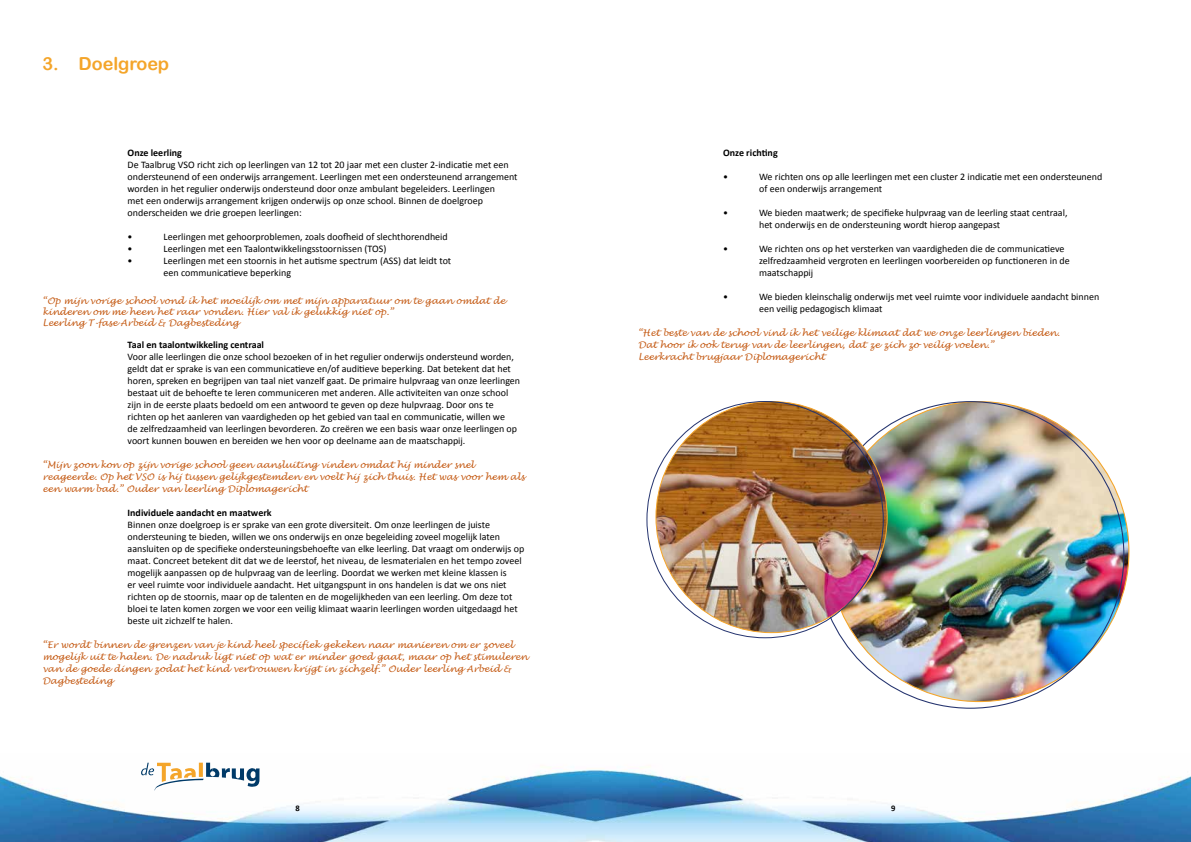
<style>
.page{position:relative;width:1191px;height:842px;background:#fff}
.page>*{position:absolute;margin:0;border:0;box-sizing:border-box;transform-origin:0 0}
.t1{font:18px "Arial Rounded MT Bold";color:#f4a52a}
.t2{font:10px/12px "Calibri";color:#000}
.t3{font:700 10px "Calibri";color:#000}
.t4{font:italic 9px/12px "Lucida Handwriting";color:#c45912}
.t5{font:700 8.5px "Calibri";color:#000}
</style>
<div class="page">
<img style="left:0;top:762px;width:1191px;height:80px">
<svg style="left:141px;top:763px;width:118px;height:28px"></svg>
<img style="left:829px;top:402px;width:299px;height:299px;border-radius:150px">
<img style="left:656px;top:401px;width:231px;height:232px;border-radius:116px">
<h1 class="t1" style="left:43px;top:53px;width:128px">3. Doelgroep</h1>
<p class="t3" style="left:128px;top:146px;width:56px">Onze leerling</p>
<p class="t2" style="left:128px;top:159px;width:391px">De Taalbrug VSO richt zich op leerlingen van 12 tot 20 jaar met een cluster 2-indicatie met een ondersteunend of een onderwijs arrangement. Leerlingen met een ondersteunend arrangement worden in het regulier onderwijs ondersteund door onze ambulant begeleiders. Leerlingen<br>met een onderwijs arrangement krijgen onderwijs op onze school. Binnen de doelgroep onderscheiden we drie groepen leerlingen:</p>
<p class="t2" style="left:128px;top:231px;width:6px">•</p>
<p class="t2" style="left:164px;top:231px;width:286px">Leerlingen met gehoorproblemen, zoals doofheid of slechthorendheid</p>
<p class="t2" style="left:128px;top:243px;width:6px">•</p>
<p class="t2" style="left:164px;top:243px;width:224px">Leerlingen met een Taalontwikkelingsstoornissen (TOS)</p>
<p class="t2" style="left:128px;top:255px;width:6px">•</p>
<p class="t2" style="left:164px;top:255px;width:289px">Leerlingen met een stoornis in het autisme spectrum (ASS) dat leidt tot een communicatieve beperking</p>
<p class="t4" style="left:43px;top:296px;width:464px;line-height:10.8px">“Op mijn vorige school vond ik het moeilijk om met mijn apparatuur om te gaan omdat de kinderen om me heen het raar vonden. Hier val ik gelukkig niet op.”<br>Leerling T-fase Arbeid &amp; Dagbesteding</p>
<p class="t3" style="left:128px;top:338px;width:138px">Taal en taalontwikkeling centraal</p>
<p class="t2" style="left:128px;top:351px;width:394px">Voor alle leerlingen die onze school bezoeken of in het regulier onderwijs ondersteund worden, geldt dat er sprake is van een communicatieve en/of auditieve beperking. Dat betekent dat het horen, spreken en begrijpen van taal niet vanzelf gaat. De primaire hulpvraag van onze leerlingen bestaat uit de behoefte te leren communiceren met anderen. Alle activiteiten van onze school zijn in de eerste plaats bedoeld om een antwoord te geven op deze hulpvraag. Door ons te richten op het aanleren van vaardigheden op het gebied van taal en communicatie, willen we<br>de zelfredzaamheid van leerlingen bevorderen. Zo creëren we een basis waar onze leerlingen op voort kunnen bouwen en bereiden we hen voor op deelname aan de maatschappij.</p>
<p class="t4" style="left:43px;top:459px;width:483px">“Mijn zoon kon op zijn vorige school geen aansluiting vinden omdat hij minder snel reageerde. Op het VSO is hij tussen gelijkgestemden en voelt hij zich thuis. Het was voor hem als een warm bad.” Ouder van leerling Diplomagericht</p>
<p class="t3" style="left:128px;top:506px;width:146px">Individuele aandacht en maatwerk</p>
<p class="t2" style="left:128px;top:519px;width:398px">Binnen onze doelgroep is er sprake van een grote diversiteit. Om onze leerlingen de juiste ondersteuning te bieden, willen we ons onderwijs en onze begeleiding zoveel mogelijk laten aansluiten op de specifieke ondersteuningsbehoefte van elke leerling. Dat vraagt om onderwijs op maat. Concreet betekent dit dat we de leerstof, het niveau, de lesmaterialen en het tempo zoveel mogelijk aanpassen op de hulpvraag van de leerling. Doordat we werken met kleine klassen is<br>er veel ruimte voor individuele aandacht. Het uitgangspunt in ons handelen is dat we ons niet richten op de stoornis, maar op de talenten en de mogelijkheden van een leerling. Om deze tot bloei te laten komen zorgen we voor een veilig klimaat waarin leerlingen worden uitgedaagd het beste uit zichzelf te halen.</p>
<p class="t4" style="left:43px;top:639px;width:487px">“Er wordt binnen de grenzen van je kind heel specifiek gekeken naar manieren om er zoveel mogelijk uit te halen. De nadruk ligt niet op wat er minder goed gaat, maar op het stimuleren van de goede dingen zodat het kind vertrouwen krijgt in zichzelf.” Ouder leerling Arbeid &amp; Dagbesteding</p>
<p class="t3" style="left:723px;top:146px;width:56px">Onze richting</p>
<p class="t2" style="left:723px;top:171px;width:6px">•</p>
<p class="t2" style="left:759px;top:171px;width:345px">We richten ons op alle leerlingen met een cluster 2 indicatie met een ondersteunend of een onderwijs arrangement</p>
<p class="t2" style="left:723px;top:207px;width:6px">•</p>
<p class="t2" style="left:759px;top:207px;width:310px">We bieden maatwerk; de specifieke hulpvraag van de leerling staat centraal, het onderwijs en de ondersteuning wordt hierop aangepast</p>
<p class="t2" style="left:723px;top:243px;width:6px">•</p>
<p class="t2" style="left:759px;top:243px;width:312px">We richten ons op het versterken van vaardigheden die de communicatieve zelfredzaamheid vergroten en leerlingen voorbereiden op functioneren in de maatschappij</p>
<p class="t2" style="left:723px;top:291px;width:6px">•</p>
<p class="t2" style="left:759px;top:291px;width:342px">We bieden kleinschalig onderwijs met veel ruimte voor individuele aandacht binnen een veilig pedagogisch klimaat</p>
<p class="t4" style="left:638px;top:327px;width:423px">“Het beste van de school vind ik het veilige klimaat dat we onze leerlingen bieden.<br>Dat hoor ik ook terug van de leerlingen, dat ze zich zo veilig voelen.”<br>Leerkracht brugjaar Diplomagericht</p>
<p class="t5" style="left:295px;top:802px;width:6px">8</p>
<p class="t5" style="left:891px;top:802px;width:6px">9</p>
</div>
